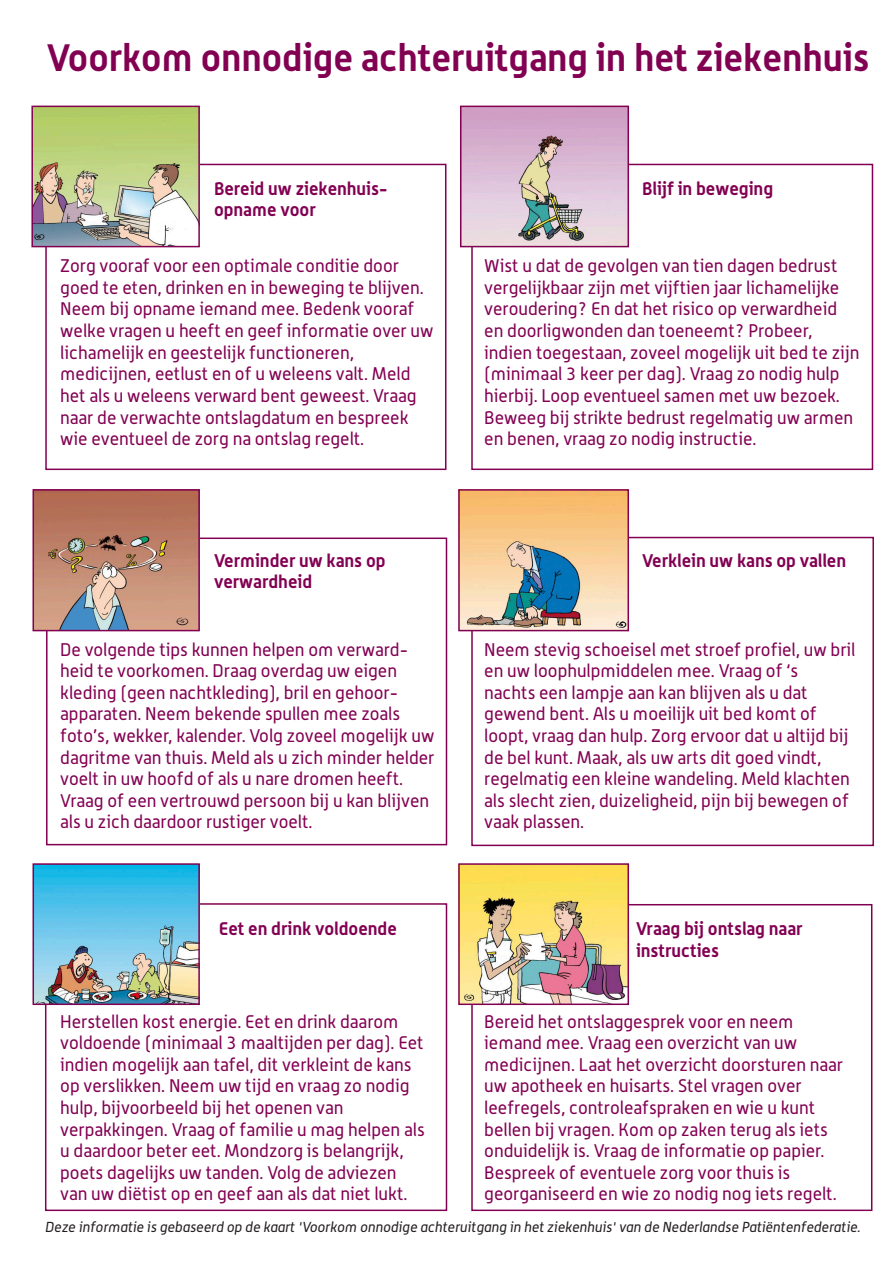
<style>
.page{position:relative;width:893px;height:1263px;background:#fff}
.page>*{position:absolute;margin:0;border:0;box-sizing:border-box;transform-origin:0 0}
.t1{font:700 37.5px "Alwyn";color:#820052}
.t2{font:18px/21.6px "Alwyn";color:#820052}
.t3{font:700 18px/21.6px "Alwyn";color:#820052}
.t4{font:italic 14.25px "Alwyn";color:#231f20}
</style>
<div class="page">
<div style="left:45px;top:903px;width:402px;height:308px;border:2px solid #820052"></div>
<div style="left:471px;top:537px;width:403px;height:309px;border:2px solid #820052"></div>
<div style="left:46px;top:537px;width:401px;height:308px;border:2px solid #820052"></div>
<div style="left:471px;top:164px;width:402px;height:306px;border:2px solid #820052"></div>
<div style="left:45px;top:164px;width:401px;height:306px;border:2px solid #820052"></div>
<div style="left:471px;top:904px;width:401px;height:307px;border:2px solid #820052"></div>
<img style="left:34px;top:109px;width:163px;height:135px">
<div style="left:31px;top:106px;width:169px;height:141px;border:2px solid #820052"></div>
<img style="left:463px;top:109px;width:163px;height:135px">
<div style="left:460px;top:106px;width:169px;height:141px;border:2px solid #820052"></div>
<img style="left:36px;top:492px;width:161px;height:136px">
<div style="left:33px;top:489px;width:167px;height:142px;border:2px solid #820052"></div>
<img style="left:461px;top:492px;width:165px;height:136px">
<div style="left:458px;top:489px;width:171px;height:142px;border:2px solid #820052"></div>
<img style="left:36px;top:866px;width:161px;height:136px">
<div style="left:33px;top:863px;width:167px;height:142px;border:2px solid #820052"></div>
<img style="left:461px;top:866px;width:165px;height:136px">
<div style="left:458px;top:863px;width:171px;height:142px;border:2px solid #820052"></div>
<p class="t1" style="left:47px;top:35px;width:824px">Voorkom onnodige achteruitgang in het ziekenhuis</p>
<p class="t3" style="left:214px;top:177px;width:175px">Bereid uw ziekenhuis&shy;opname voor</p>
<p class="t2" style="left:60px;top:255px;width:340px">Zorg vooraf voor een optimale conditie door</p>
<p class="t2" style="left:60px;top:276px;width:365px">goed te eten, drinken en in beweging te blijven.</p>
<p class="t2" style="left:60px;top:298px;width:356px">Neem bij opname iemand mee. Bedenk vooraf</p>
<p class="t2" style="left:60px;top:319px;width:375px">welke vragen u heeft en geef informatie over uw</p>
<p class="t2" style="left:60px;top:341px;width:295px">lichamelijk en geestelijk functioneren,</p>
<p class="t2" style="left:60px;top:363px;width:352px">medicijnen, eetlust en of u weleens valt. Meld</p>
<p class="t2" style="left:60px;top:384px;width:358px">het als u weleens verward bent geweest. Vraag</p>
<p class="t2" style="left:60px;top:406px;width:350px">naar de verwachte ontslagdatum en bespreek</p>
<p class="t2" style="left:60px;top:427px;width:306px">wie eventueel de zorg na ontslag regelt.</p>
<p class="t3" style="left:642px;top:177px;width:133px">Blijf in beweging</p>
<p class="t2" style="left:484px;top:255px;width:355px">Wist u dat de gevolgen van tien dagen bedrust</p>
<p class="t2" style="left:484px;top:276px;width:357px">vergelijkbaar zijn met vijftien jaar lichamelijke</p>
<p class="t2" style="left:484px;top:298px;width:354px">veroudering? En dat het risico op verwardheid</p>
<p class="t2" style="left:484px;top:319px;width:330px">en doorligwonden dan toeneemt? Probeer,</p>
<p class="t2" style="left:484px;top:341px;width:377px">indien toegestaan, zoveel mogelijk uit bed te zijn</p>
<p class="t2" style="left:484px;top:363px;width:357px">(minimaal 3 keer per dag). Vraag zo nodig hulp</p>
<p class="t2" style="left:484px;top:384px;width:357px">hierbij. Loop eventueel samen met uw bezoek.</p>
<p class="t2" style="left:484px;top:406px;width:370px">Beweeg bij strikte bedrust regelmatig uw armen</p>
<p class="t2" style="left:484px;top:427px;width:274px">en benen, vraag zo nodig instructie.</p>
<p class="t3" style="left:214px;top:549px;width:173px">Verminder uw kans op verwardheid</p>
<p class="t3" style="left:642px;top:549px;width:206px">Verklein uw kans op vallen</p>
<p class="t2" style="left:60px;top:638px;width:376px">De volgende tips kunnen helpen om verward&shy;heid te voorkomen. Draag overdag uw eigen kleding (geen nachtkleding), bril en gehoor&shy;apparaten. Neem bekende spullen mee zoals foto’s, wekker, kalender. Volg zoveel mogelijk uw dagritme van thuis. Meld als u zich minder helder voelt in uw hoofd of als u nare dromen heeft.<br>Vraag of een vertrouwd persoon bij u kan blijven als u zich daardoor rustiger voelt.</p>
<p class="t2" style="left:484px;top:638px;width:373px">Neem stevig schoeisel met stroef profiel, uw bril</p>
<p class="t2" style="left:484px;top:660px;width:316px">en uw loophulpmiddelen mee. Vraag of ‘s</p>
<p class="t2" style="left:484px;top:681px;width:325px">nachts een lampje aan kan blijven als u dat</p>
<p class="t2" style="left:484px;top:703px;width:334px">gewend bent. Als u moeilijk uit bed komt of</p>
<p class="t2" style="left:484px;top:724px;width:366px">loopt, vraag dan hulp. Zorg ervoor dat u altijd bij</p>
<p class="t2" style="left:484px;top:746px;width:339px">de bel kunt. Maak, als uw arts dit goed vindt,</p>
<p class="t2" style="left:484px;top:768px;width:367px">regelmatig een kleine wandeling. Meld klachten</p>
<p class="t2" style="left:484px;top:789px;width:366px">als slecht zien, duizeligheid, pijn bij bewegen of</p>
<p class="t2" style="left:484px;top:811px;width:101px">vaak plassen.</p>
<p class="t3" style="left:219px;top:917px;width:179px">Eet en drink voldoende</p>
<p class="t3" style="left:636px;top:917px;width:168px">Vraag bij ontslag naar instructies</p>
<p class="t2" style="left:60px;top:1010px;width:340px">Herstellen kost energie. Eet en drink daarom</p>
<p class="t2" style="left:60px;top:1031px;width:365px">voldoende (minimaal 3 maaltijden per dag). Eet</p>
<p class="t2" style="left:60px;top:1053px;width:353px">indien mogelijk aan tafel, dit verkleint de kans</p>
<p class="t2" style="left:60px;top:1075px;width:351px">op verslikken. Neem uw tijd en vraag zo nodig</p>
<p class="t2" style="left:60px;top:1096px;width:285px">hulp, bijvoorbeeld bij het openen van</p>
<p class="t2" style="left:60px;top:1118px;width:366px">verpakkingen. Vraag of familie u mag helpen als</p>
<p class="t2" style="left:60px;top:1139px;width:345px">u daardoor beter eet. Mondzorg is belangrijk,</p>
<p class="t2" style="left:60px;top:1161px;width:338px">poets dagelijks uw tanden. Volg de adviezen</p>
<p class="t2" style="left:60px;top:1183px;width:349px">van uw diëtist op en geef aan als dat niet lukt.</p>
<p class="t2" style="left:484px;top:1010px;width:311px">Bereid het ontslaggesprek voor en neem</p>
<p class="t2" style="left:484px;top:1031px;width:314px">iemand mee. Vraag een overzicht van uw</p>
<p class="t2" style="left:484px;top:1053px;width:360px">medicijnen. Laat het overzicht doorsturen naar</p>
<p class="t2" style="left:484px;top:1075px;width:319px">uw apotheek en huisarts. Stel vragen over</p>
<p class="t2" style="left:484px;top:1096px;width:332px">leefregels, controleafspraken en wie u kunt</p>
<p class="t2" style="left:484px;top:1118px;width:345px">bellen bij vragen. Kom op zaken terug als iets</p>
<p class="t2" style="left:484px;top:1139px;width:342px">onduidelijk is. Vraag de informatie op papier.</p>
<p class="t2" style="left:484px;top:1161px;width:308px">Bespreek of eventuele zorg voor thuis is</p>
<p class="t2" style="left:484px;top:1183px;width:354px">georganiseerd en wie zo nodig nog iets regelt.</p>
<p class="t4" style="left:45px;top:1218px;width:817px">Deze informatie is gebaseerd op de kaart 'Voorkom onnodige achteruitgang in het ziekenhuis' van de Nederlandse Patiëntenfederatie.</p>
</div>
